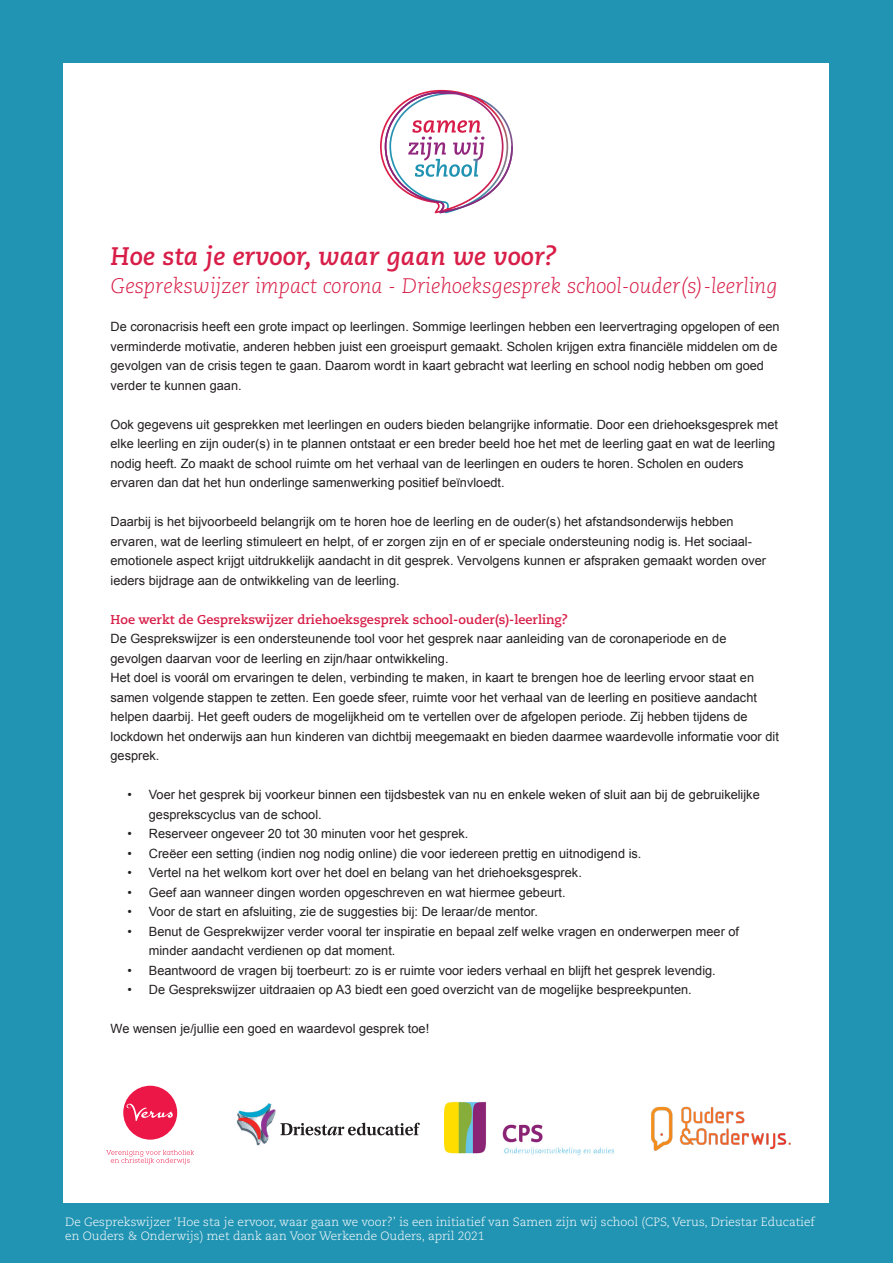
<style>
.page{position:relative;width:893px;height:1263px;background:#fff}
.page>*{position:absolute;margin:0;border:0;box-sizing:border-box;transform-origin:0 0}
.t1{font:italic 700 25.35px "Caecilia LT Pro 76";color:#d81e48}
.t2{font:italic 300 21px "Caecilia LT Pro 46";color:#d81e48}
.t3{font:12.75px/19.5px "Arial";color:#231f20}
.t4{font:700 12.75px "Caecilia LT Pro 75";color:#d81e48}
.t5{font:300 12px/14.4px "Caecilia LT Pro 45";color:#fff}
</style>
<div class="page">
<div style="left:0;top:631px;width:893px;height:632px;background:#2294b3"></div>
<div style="left:0;top:0;width:893px;height:631px;background:#2294b3"></div>
<div style="left:64px;top:64px;width:765px;height:1139px;background:#fff"></div>
<svg style="left:380px;top:89px;width:133px;height:125px"></svg>
<img style="left:236px;top:1113px;width:30px;height:33px">
<svg style="left:238px;top:1103px;width:182px;height:40px"></svg>
<img style="left:445px;top:1101px;width:168px;height:55px">
<svg style="left:106px;top:1150px;width:88px;height:14px"></svg>
<div style="left:123px;top:1086px;width:54px;height:54px;background:#ed1747;border-radius:50%"></div>
<svg style="left:127px;top:1104px;width:46px;height:17px"></svg>
<img style="left:651px;top:1106px;width:140px;height:45px">
<p class="t1" style="left:111px;top:240px;width:448px">Hoe sta je ervoor, waar gaan we voor?</p>
<p class="t2" style="left:111px;top:273px;width:668px">Gesprekswijzer impact corona - Driehoeksgesprek school-ouder(s)-leerling</p>
<p class="t3" style="left:111px;top:317px;width:670px">De coronacrisis heeft een grote impact op leerlingen. Sommige leerlingen hebben een leervertraging opgelopen of een verminderde motivatie, anderen hebben juist een groeispurt gemaakt. Scholen krijgen extra financiële middelen om de gevolgen van de crisis tegen te gaan. Daarom wordt in kaart gebracht wat leerling en school nodig hebben om goed verder te kunnen gaan.</p>
<p class="t3" style="left:111px;top:415px;width:669px">Ook gegevens uit gesprekken met leerlingen en ouders bieden belangrijke informatie. Door een driehoeksgesprek met elke leerling en zijn ouder(s) in te plannen ontstaat er een breder beeld hoe het met de leerling gaat en wat de leerling nodig heeft. Zo maakt de school ruimte om het verhaal van de leerlingen en ouders te horen. Scholen en ouders ervaren dan dat het hun onderlinge samenwerking positief beïnvloedt.</p>
<p class="t3" style="left:111px;top:512px;width:657px">Daarbij is het bijvoorbeeld belangrijk om te horen hoe de leerling en de ouder(s) het afstandsonderwijs hebben ervaren, wat de leerling stimuleert en helpt, of er zorgen zijn en of er speciale ondersteuning nodig is. Het sociaal&shy;emotionele aspect krijgt uitdrukkelijk aandacht in dit gesprek. Vervolgens kunnen er afspraken gemaakt worden over ieders bijdrage aan de ontwikkeling van de leerling.</p>
<p class="t4" style="left:111px;top:611px;width:459px">Hoe werkt de Gesprekswijzer driehoeksgesprek school-ouder(s)-leerling?</p>
<p class="t3" style="left:111px;top:629px;width:617px">De Gesprekswijzer is een ondersteunende tool voor het gesprek naar aanleiding van de coronaperiode en de gevolgen daarvan voor de leerling en zijn/haar ontwikkeling.</p>
<p class="t3" style="left:111px;top:668px;width:670px">Het doel is voorál om ervaringen te delen, verbinding te maken, in kaart te brengen hoe de leerling ervoor staat en samen volgende stappen te zetten. Een goede sfeer, ruimte voor het verhaal van de leerling en positieve aandacht helpen daarbij. Het geeft ouders de mogelijkheid om te vertellen over de afgelopen periode. Zij hebben tijdens de lockdown het onderwijs aan hun kinderen van dichtbij meegemaakt en bieden daarmee waardevolle informatie voor dit gesprek.</p>
<p class="t3" style="left:149px;top:785px;width:612px;text-indent:-21px">• Voer het gesprek bij voorkeur binnen een tijdsbestek van nu en enkele weken of sluit aan bij de gebruikelijke gesprekscyclus van de school.</p>
<p class="t3" style="left:128px;top:824px;width:342px">• Reserveer ongeveer 20 tot 30 minuten voor het gesprek.</p>
<p class="t3" style="left:128px;top:844px;width:515px">• Creëer een setting (indien nog nodig online) die voor iedereen prettig en uitnodigend is.</p>
<p class="t3" style="left:128px;top:863px;width:456px">• Vertel na het welkom kort over het doel en belang van het driehoeksgesprek.</p>
<p class="t3" style="left:128px;top:883px;width:439px">• Geef aan wanneer dingen worden opgeschreven en wat hiermee gebeurt.</p>
<p class="t3" style="left:128px;top:902px;width:412px">• Voor de start en afsluiting, zie de suggesties bij: De leraar/de mentor.</p>
<p class="t3" style="left:149px;top:922px;width:592px;text-indent:-21px">• Benut de Gesprekwijzer verder vooral ter inspiratie en bepaal zelf welke vragen en onderwerpen meer of minder aandacht verdienen op dat moment.</p>
<p class="t3" style="left:128px;top:961px;width:590px">• Beantwoord de vragen bij toerbeurt: zo is er ruimte voor ieders verhaal en blijft het gesprek levendig.</p>
<p class="t3" style="left:128px;top:980px;width:566px">• De Gesprekswijzer uitdraaien op A3 biedt een goed overzicht van de mogelijke bespreekpunten.</p>
<p class="t3" style="left:111px;top:1019px;width:320px">We wensen je/jullie een goed en waardevol gesprek toe!</p>
<p class="t5" style="left:65px;top:1214px;width:751px">De Gesprekswijzer ‘Hoe sta je ervoor, waar gaan we voor?’ is een initiatief van Samen zijn wij school (CPS, Verus, Driestar Educatief en Ouders &amp; Onderwijs) met dank aan Voor Werkende Ouders, april 2021</p>
</div>
